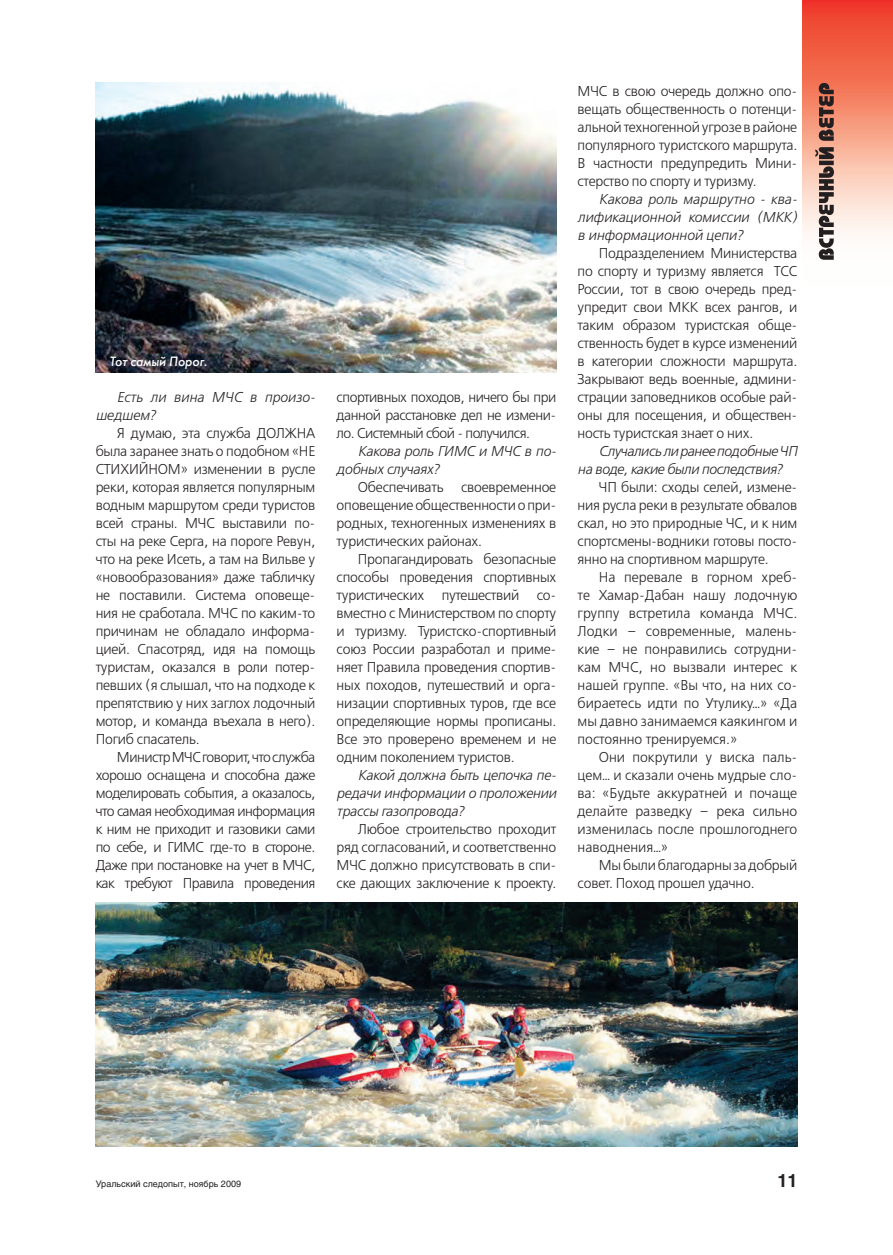
<style>
.page{position:relative;width:893px;height:1255px;background:#fff}
.page>*{position:absolute;margin:0;border:0;box-sizing:border-box;transform-origin:0 0}
.t1{font:700 18px "Helios";color:#231f20}
.t2{font:14.25px "Free Set C";letter-spacing:-.015em;color:#231f20}
.t3{font:14.25px "Free Set C";letter-spacing:-.035em;color:#231f20}
.t4{font:italic 14.25px "Free Set C";letter-spacing:-.015em;color:#231f20}
.t5{font:italic 13.5px "Futura Futuris C";color:#fff}
.t6{font:9px "Helios";color:#231f20}
</style>
<div class="page">
<img style="left:803px;top:0;width:90px;height:235px">
<svg style="left:815px;top:83px;width:19px;height:177px;background:#8c6f66"></svg>
<img style="left:96px;top:902px;width:701px;height:244px">
<img style="left:96px;top:83px;width:460px;height:289px">
<p class="t5" style="left:110px;top:353px;width:99px">Тот самый Порог.</p>
<p class="t4" style="left:117px;top:388px;width:200px">Есть ли вина МЧС в произо-</p>
<p class="t4" style="left:96px;top:406px;width:61px">шедшем?</p>
<p class="t2" style="left:117px;top:424px;width:200px">Я думаю, эта служба ДОЛЖНА</p>
<p class="t2" style="left:96px;top:442px;width:221px">была заранее знать о подобном «НЕ</p>
<p class="t2" style="left:96px;top:460px;width:221px">СТИХИЙНОМ» изменении в русле</p>
<p class="t2" style="left:96px;top:478px;width:221px">реки, которая является популярным</p>
<p class="t2" style="left:96px;top:496px;width:221px">водным маршрутом среди туристов</p>
<p class="t2" style="left:96px;top:514px;width:221px">всей страны. МЧС выставили по-</p>
<p class="t2" style="left:96px;top:532px;width:221px">сты на реке Серга, на пороге Ревун,</p>
<p class="t2" style="left:96px;top:550px;width:221px">что на реке Исеть, а там на Вильве у</p>
<p class="t2" style="left:96px;top:568px;width:221px">«новообразования» даже табличку</p>
<p class="t2" style="left:96px;top:586px;width:221px">не поставили. Система оповеще-</p>
<p class="t2" style="left:96px;top:604px;width:221px">ния не сработала. МЧС по каким-то</p>
<p class="t2" style="left:96px;top:622px;width:221px">причинам не обладало информа-</p>
<p class="t2" style="left:96px;top:640px;width:221px">цией. Спасотряд, идя на помощь</p>
<p class="t2" style="left:96px;top:658px;width:221px">туристам, оказался в роли потер-</p>
<p class="t2" style="left:96px;top:676px;width:221px">певших (я слышал, что на подходе к</p>
<p class="t2" style="left:96px;top:694px;width:221px">препятствию у них заглох лодочный</p>
<p class="t2" style="left:96px;top:712px;width:221px">мотор, и команда въехала в него).</p>
<p class="t2" style="left:96px;top:730px;width:105px">Погиб спасатель.</p>
<p class="t3" style="left:117px;top:748px;width:200px">Министр МЧС говорит, что служба</p>
<p class="t3" style="left:96px;top:766px;width:221px">хорошо оснащена и способна даже</p>
<p class="t3" style="left:96px;top:784px;width:221px">моделировать события, а оказалось,</p>
<p class="t3" style="left:96px;top:802px;width:221px">что самая необходимая информация</p>
<p class="t3" style="left:96px;top:820px;width:221px">к ним не приходит и газовики сами</p>
<p class="t3" style="left:96px;top:838px;width:221px">по себе, и ГИМС где-то в стороне.</p>
<p class="t3" style="left:96px;top:856px;width:221px">Даже при постановке на учет в МЧС,</p>
<p class="t3" style="left:96px;top:874px;width:221px">как требуют Правила проведения</p>
<p class="t3" style="left:337px;top:388px;width:221px">спортивных походов, ничего бы при</p>
<p class="t3" style="left:337px;top:406px;width:221px">данной расстановке дел не измени-</p>
<p class="t3" style="left:337px;top:424px;width:195px">ло. Системный сбой - получился.</p>
<p class="t4" style="left:358px;top:442px;width:200px">Какова роль ГИМС и МЧС в по-</p>
<p class="t4" style="left:337px;top:460px;width:104px">добных случаях?</p>
<p class="t2" style="left:358px;top:478px;width:200px">Обеспечивать своевременное</p>
<p class="t2" style="left:337px;top:496px;width:221px">оповещение общественности о при-</p>
<p class="t2" style="left:337px;top:514px;width:221px">родных, техногенных изменениях в</p>
<p class="t2" style="left:337px;top:532px;width:147px">туристических районах.</p>
<p class="t2" style="left:358px;top:550px;width:200px">Пропагандировать безопасные</p>
<p class="t2" style="left:337px;top:568px;width:221px">способы проведения спортивных</p>
<p class="t2" style="left:337px;top:586px;width:221px">туристических путешествий со-</p>
<p class="t2" style="left:337px;top:604px;width:221px">вместно с Министерством по спорту</p>
<p class="t2" style="left:337px;top:622px;width:221px">и туризму. Туристско-спортивный</p>
<p class="t2" style="left:337px;top:640px;width:221px">союз России разработал и приме-</p>
<p class="t2" style="left:337px;top:658px;width:221px">няет Правила проведения спортив-</p>
<p class="t2" style="left:337px;top:676px;width:221px">ных походов, путешествий и орга-</p>
<p class="t2" style="left:337px;top:694px;width:221px">низации спортивных туров, где все</p>
<p class="t2" style="left:337px;top:712px;width:221px">определяющие нормы прописаны.</p>
<p class="t2" style="left:337px;top:730px;width:221px">Все это проверено временем и не</p>
<p class="t2" style="left:337px;top:748px;width:179px">одним поколением туристов.</p>
<p class="t4" style="left:358px;top:766px;width:200px">Какой должна быть цепочка пе-</p>
<p class="t4" style="left:337px;top:784px;width:221px">редачи информации о проложении</p>
<p class="t4" style="left:337px;top:802px;width:129px">трассы газопровода?</p>
<p class="t2" style="left:358px;top:820px;width:200px">Любое строительство проходит</p>
<p class="t2" style="left:337px;top:838px;width:221px">ряд согласований, и соответственно</p>
<p class="t2" style="left:337px;top:856px;width:221px">МЧС должно присутствовать в спи-</p>
<p class="t2" style="left:337px;top:874px;width:221px">ске дающих заключение к проекту.</p>
<p class="t2" style="left:578px;top:82px;width:221px">МЧС в свою очередь должно опо-</p>
<p class="t2" style="left:578px;top:100px;width:221px">вещать общественность о потенци-</p>
<p class="t2" style="left:578px;top:118px;width:221px">альной техногенной угрозе в районе</p>
<p class="t2" style="left:578px;top:136px;width:221px">популярного туристского маршрута.</p>
<p class="t2" style="left:578px;top:154px;width:221px">В частности предупредить Мини-</p>
<p class="t2" style="left:578px;top:172px;width:181px">стерство по спорту и туризму.</p>
<p class="t4" style="left:599px;top:190px;width:200px">Какова роль маршрутно - ква-</p>
<p class="t4" style="left:578px;top:208px;width:221px">лификационной комиссии (МКК)</p>
<p class="t4" style="left:578px;top:226px;width:167px">в информационной цепи?</p>
<p class="t2" style="left:599px;top:244px;width:200px">Подразделением Министерства</p>
<p class="t2" style="left:578px;top:262px;width:221px">по спорту и туризму является ТСС</p>
<p class="t2" style="left:578px;top:280px;width:221px">России, тот в свою очередь пред-</p>
<p class="t2" style="left:578px;top:298px;width:221px">упредит свои МКК всех рангов, и</p>
<p class="t2" style="left:578px;top:316px;width:221px">таким образом туристская обще-</p>
<p class="t2" style="left:578px;top:334px;width:221px">ственность будет в курсе изменений</p>
<p class="t2" style="left:578px;top:352px;width:221px">в категории сложности маршрута.</p>
<p class="t2" style="left:578px;top:370px;width:221px">Закрывают ведь военные, админи-</p>
<p class="t2" style="left:578px;top:388px;width:221px">страции заповедников особые рай-</p>
<p class="t2" style="left:578px;top:406px;width:221px">оны для посещения, и обществен-</p>
<p class="t2" style="left:578px;top:424px;width:177px">ность туристская знает о них.</p>
<p class="t4" style="left:599px;top:442px;width:200px">Случались ли ранее подобные ЧП</p>
<p class="t4" style="left:578px;top:460px;width:206px">на воде, какие были последствия?</p>
<p class="t2" style="left:599px;top:478px;width:200px">ЧП были: сходы селей, измене-</p>
<p class="t2" style="left:578px;top:496px;width:221px">ния русла реки в результате обвалов</p>
<p class="t2" style="left:578px;top:514px;width:221px">скал, но это природные ЧС, и к ним</p>
<p class="t2" style="left:578px;top:532px;width:221px">спортсмены-водники готовы посто-</p>
<p class="t2" style="left:578px;top:550px;width:193px">янно на спортивном маршруте.</p>
<p class="t2" style="left:599px;top:568px;width:200px">На перевале в горном хреб-</p>
<p class="t2" style="left:578px;top:586px;width:221px">те Хамар-Дабан нашу лодочную</p>
<p class="t2" style="left:578px;top:604px;width:221px">группу встретила команда МЧС.</p>
<p class="t2" style="left:578px;top:622px;width:221px">Лодки – современные, малень-</p>
<p class="t2" style="left:578px;top:640px;width:221px">кие – не понравились сотрудни-</p>
<p class="t2" style="left:578px;top:658px;width:221px">кам МЧС, но вызвали интерес к</p>
<p class="t2" style="left:578px;top:676px;width:221px">нашей группе. «Вы что, на них со-</p>
<p class="t2" style="left:578px;top:694px;width:221px">бираетесь идти по Утулику…» «Да</p>
<p class="t2" style="left:578px;top:712px;width:221px">мы давно занимаемся каякингом и</p>
<p class="t2" style="left:578px;top:730px;width:161px">постоянно тренируемся.»</p>
<p class="t2" style="left:599px;top:748px;width:200px">Они покрутили у виска паль-</p>
<p class="t2" style="left:578px;top:766px;width:221px">цем… и сказали очень мудрые сло-</p>
<p class="t2" style="left:578px;top:784px;width:221px">ва: «Будьте аккуратней и почаще</p>
<p class="t2" style="left:578px;top:802px;width:221px">делайте разведку – река сильно</p>
<p class="t2" style="left:578px;top:820px;width:221px">изменилась после прошлогоднего</p>
<p class="t2" style="left:578px;top:838px;width:92px">наводнения…»</p>
<p class="t2" style="left:599px;top:856px;width:200px">Мы были благодарны за добрый</p>
<p class="t2" style="left:578px;top:874px;width:179px">совет. Поход прошел удачно.</p>
<p class="t6" style="left:96px;top:1178px;width:147px">Уральский следопыт, ноябрь 2009</p>
<p class="t1" style="left:777px;top:1169px;width:22px">11</p>
</div>
